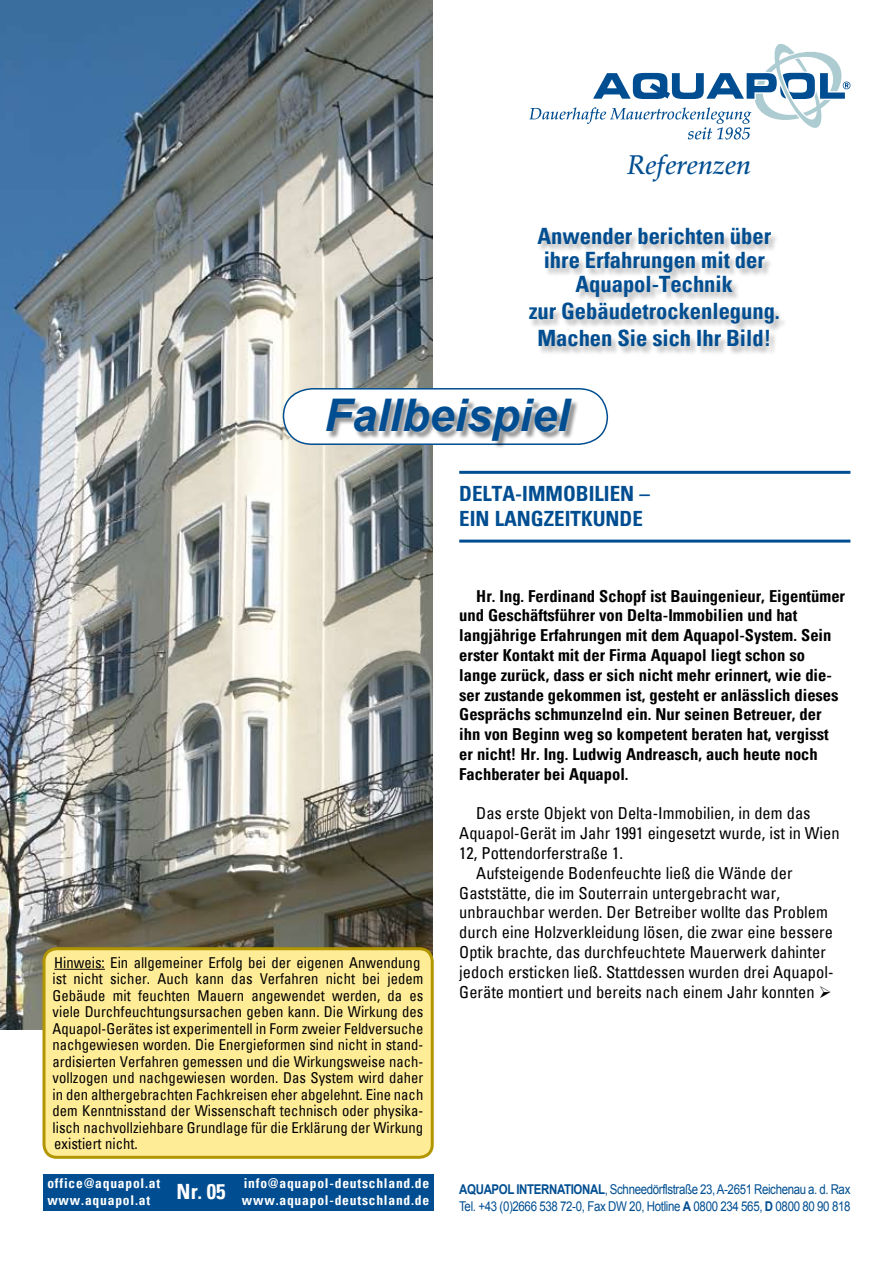
<style>
.page{position:relative;width:893px;height:1263px;background:#fff}
.page>*{position:absolute;margin:0;border:0;box-sizing:border-box;transform-origin:0 0}
.t1{font:italic 700 45px "Arial";color:#004e91}
.t2{font:italic 500 27px "Palatino LT Pro";color:#004e91}
.t3{font:700 condensed 22.5px/24px "Univers";color:#004e91;text-align:center}
.t4{font:700 condensed 21px "Univers";color:#004e91}
.t5{font:700 condensed 21px "Univers";color:#fff}
.t6{font:700 condensed 16.5px/19.8px "Univers";color:#000}
.t7{font:condensed 16.5px "Univers";color:#000}
.t8{font:condensed 15px/16.5px "Univers";color:#000}
.t9{font:13.5px/16.2px "Arial";letter-spacing:-.03em;color:#004e91;scale:.85 1}
.t10{font:700 condensed 13.5px "Univers";letter-spacing:.06em;color:#fff}
.s1{font-weight:700}
</style>
<div class="page">
<svg style="left:529px;top:44px;width:321px;height:96px"></svg>
<img style="left:0;top:0;width:433px;height:1029px">
<hr style="left:459px;top:540px;width:391px;height:3px;background:#004e91">
<hr style="left:459px;top:471px;width:391px;height:3px;background:#004e91">
<div style="left:529px;top:227px;width:259px;height:129px;background:#000;opacity:.3"></div>
<div style="left:43px;top:1175px;width:391px;height:36px;background:#004e91"></div>
<div style="left:44px;top:949px;width:388px;height:208px;background:#ffec97;border-radius:13px"></div>
<hr style="left:54px;top:969px;width:51px;height:1px;background:#000">
<div style="left:43px;top:947px;width:391px;height:212px;border:3px solid #b29600;border-radius:13px"></div>
<svg style="left:282px;top:387px;width:327px;height:59px"></svg>
<div style="left:326px;top:399px;width:254px;height:50px;background:#000;opacity:.42"></div>
<h2 class="t2" style="left:628px;top:149px;width:125px">Referenzen</h2>
<h3 class="t3" style="left:537px;top:224px;width:235px">Anwender berichten über ihre Erfahrungen mit der<br>Aquapol-Technik</h3>
<h3 class="t3" style="left:529px;top:298px;width:253px;line-height:27px">zur Gebäudetrockenlegung.<br>Machen Sie sich Ihr Bild!</h3>
<h1 class="t1" style="left:325px;top:386px;width:247px">Fallbeispiel</h1>
<p class="t8" style="left:53px;top:954px;width:372px">Hinweis: Ein allgemeiner Erfolg bei der eigenen Anwendung ist nicht sicher. Auch kann das Verfahren nicht bei jedem Gebäude mit feuchten Mauern angewendet werden, da es viele Durchfeuchtungsursachen geben kann. Die Wirkung des Aquapol-Gerätes ist experimentell in Form zweier Feldversuche nachgewiesen worden. Die Energieformen sind nicht in stand&shy;ardisierten Verfahren gemessen und die Wirkungsweise nach&shy;vollzogen und nachgewiesen worden. Das System wird daher in den althergebrachten Fachkreisen eher abgelehnt. Eine nach dem Kenntnisstand der Wissenschaft technisch oder physika&shy;lisch nachvollziehbare Grundlage für die Erklärung der Wirkung existiert nicht.</p>
<p class="t10" style="left:47px;top:1175px;width:114px">office@aquapol.at</p>
<h3 class="t5" style="left:177px;top:1179px;width:50px">Nr. 05</h3>
<p class="t10" style="left:244px;top:1175px;width:187px">info@aquapol-deutschland.de</p>
<p class="t10" style="left:47px;top:1192px;width:104px">www.aquapol.at</p>
<p class="t10" style="left:242px;top:1192px;width:189px">www.aquapol-deutschland.de</p>
<h3 class="t4" style="left:459px;top:481px;width:127px">DELTA-Immobilien</h3>
<h3 class="t4" style="left:639px;top:481px;width:12px">–</h3>
<h3 class="t4" style="left:459px;top:506px;width:59px">ein Lang</h3>
<h3 class="t4" style="left:544px;top:506px;width:22px">zeitk</h3>
<h3 class="t4" style="left:593px;top:506px;width:27px">unde</h3>
<p class="t6" style="left:459px;top:586px;width:387px;text-indent:17px">Hr. Ing. Ferdinand Schopf ist Bauingenieur, Eigentümer und Geschäftsführer von Delta-Immobilien und hat langjährige Erfahrungen mit dem Aquapol-System. Sein erster Kontakt mit der Firma Aquapol liegt schon so lange zurück, dass er sich nicht mehr erinnert, wie die&shy;ser zustande gekommen ist, gesteht er anlässlich dieses Gesprächs schmunzelnd ein. Nur seinen Betreuer, der ihn von Beginn weg so kompetent beraten hat, vergisst er nicht! Hr. Ing. Ludwig Andreasch, auch heute noch Fachberater bei Aquapol.</p>
<p class="t7" style="left:476px;top:803px;width:336px">Das erste Objekt von Delta-Immobilien, in dem das</p>
<p class="t7" style="left:459px;top:823px;width:382px">Aquapol-Gerät im Jahr 1991 eingesetzt wurde, ist in Wien</p>
<p class="t7" style="left:459px;top:842px;width:165px">12, Pottendorferstraße 1.</p>
<p class="t7" style="left:476px;top:862px;width:318px">Aufsteigende Bodenfeuchte ließ die Wände der</p>
<p class="t7" style="left:459px;top:882px;width:322px">Gaststätte, die im Souterrain untergebracht war,</p>
<p class="t7" style="left:459px;top:902px;width:370px">unbrauchbar werden. Der Betreiber wollte das Problem</p>
<p class="t7" style="left:459px;top:922px;width:375px">durch eine Holzverkleidung lösen, die zwar eine bessere</p>
<p class="t7" style="left:459px;top:941px;width:368px">Optik brachte, das durchfeuchtete Mauerwerk dahinter</p>
<p class="t7" style="left:459px;top:961px;width:376px">jedoch ersticken ließ. Stattdessen wurden drei Aquapol-</p>
<p class="t7" style="left:459px;top:981px;width:374px">Geräte montiert und bereits nach einem Jahr konnten ➢</p>
<p class="t9" style="left:459px;top:1181px;width:462px"><span class="s1">AQUAPOL INTERNATIONAL</span>, Schneedörflstraße 23, A-2651 Reichenau a. d. Rax<br>Tel. +43 (0)2666 538 72-0, Fax DW 20, Hotline <span class="s1">A</span> 0800 234 565, <span class="s1">D</span> 0800 80 90 818</p>
</div>
